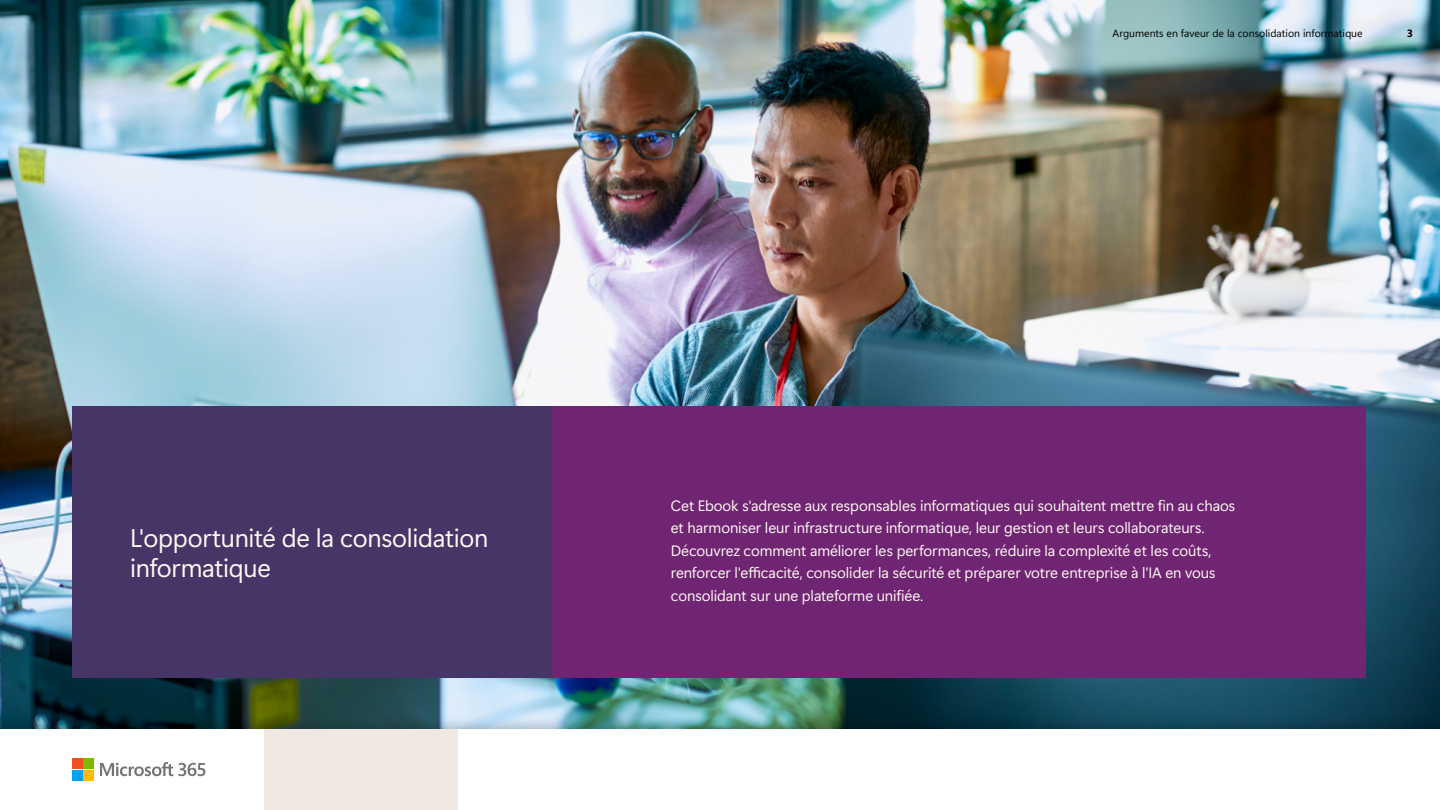
<style>
.page{position:relative;width:1440px;height:810px;background:#fff}
.page>*{position:absolute;margin:0;border:0;box-sizing:border-box;transform-origin:0 0}
.P_Lrg{font:25.5px/30px "Segoe Sans 240000";letter-spacing:-.01em;color:#fff8f3}
.t1{font:15px/22.5px "Segoe Sans 240000";letter-spacing:-.005em;color:#fff8f3}
.t2{font:10.5px "Segoe Sans a 8000";color:#000}
.t3{font:10.5px "Segoe Sans a 8000 2 bc 0000";color:#000}
</style>
<div class="page">
<img style="left:0;top:0;width:1440px;height:716px">
<div style="left:552px;top:406px;width:814px;height:272px;background:#702573"></div>
<div style="left:72px;top:406px;width:480px;height:272px;background:#463668"></div>
<div style="left:0;top:716px;width:1440px;height:94px;background:#000;opacity:.2"></div>
<div style="left:0;top:729px;width:1440px;height:81px;background:#fff"></div>
<div style="left:264px;top:729px;width:194px;height:81px;background:#f0e9e3"></div>
<svg style="left:100px;top:762px;width:106px;height:14px"></svg>
<div style="left:72px;top:759px;width:10px;height:10px;background:#f24f21"></div>
<div style="left:83px;top:759px;width:11px;height:10px;background:#80ba00"></div>
<div style="left:72px;top:770px;width:10px;height:10px;background:#00a3f0"></div>
<div style="left:83px;top:770px;width:11px;height:10px;background:#ffba00"></div>
<p class="P_Lrg" style="left:130px;top:522px;width:360px">L'opportunité de la consolidation informatique</p>
<p class="t2" style="left:1113px;top:26px;width:252px">Arguments en faveur de la consolidation informatique</p>
<p class="t3" style="left:1407px;top:25px;width:8px">3</p>
<p class="t1" style="left:671px;top:494px;width:566px">Cet Ebook s'adresse aux responsables informatiques qui souhaitent mettre fin au chaos et harmoniser leur infrastructure informatique, leur gestion et leurs collaborateurs.<br>Découvrez comment améliorer les performances, réduire la complexité et les coûts, renforcer l'efficacité, consolider la sécurité et préparer votre entreprise à l'IA en vous consolidant sur une plateforme unifiée.</p>
</div>
